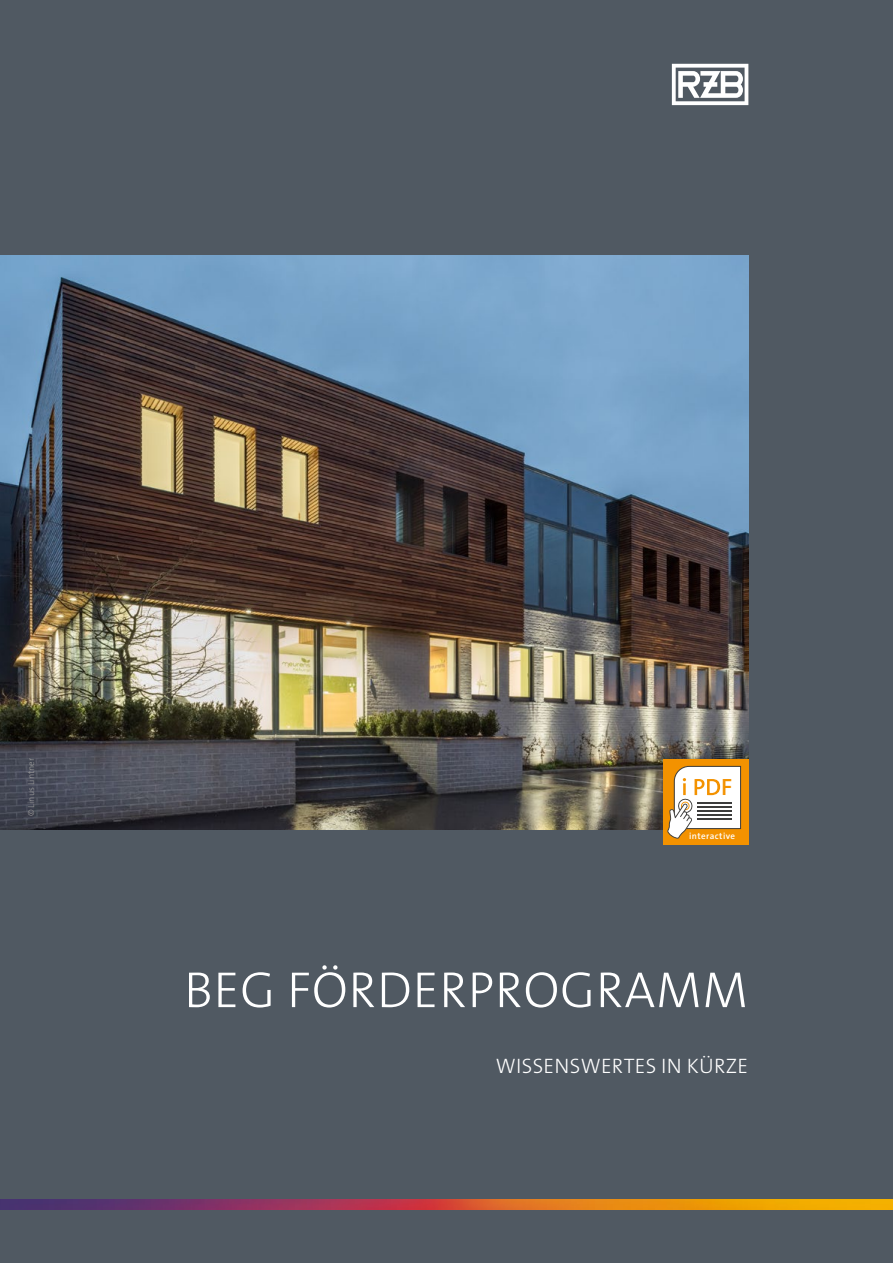
<style>
.page{position:relative;width:893px;height:1263px;background:#505962}
.page>*{position:absolute;margin:0;border:0;box-sizing:border-box;transform-origin:0 0}
.t1{font:300 51px "The Sans B W3";letter-spacing:.015em;color:#fff}
.t2{font:600 23.7px "The Sans B W6";color:#f39200}
.t3{font:300 21px "The Sans B W3";letter-spacing:.015em;color:#fff}
.Copyright_Hinweis{font:300 9px "The Sans B W3";color:#9d9d9c}
.t4{font:600 9px "The Sans B W6";letter-spacing:.05em;color:#fff}
</style>
<div class="page">
<img style="left:0;top:1199px;width:893px;height:11px">
<img style="left:0;top:255px;width:748px;height:574px">
<div style="left:663px;top:759px;width:85px;height:85px;background:#f39200"></div>
<svg style="left:667px;top:765px;width:74px;height:74px"></svg>
<svg style="left:672px;top:64px;width:76px;height:41px"></svg>
<p class="Copyright_Hinweis" style="left:25px;top:816px;width:60px;rotate:-90deg">© Linus Lintner</p>
<p class="t2" style="left:721px;top:772px;width:13px">F</p>
<p class="t4" style="left:689px;top:830px;width:48px">interactive</p>
<p class="t1" style="left:184px;top:957px;width:565px">BEG FÖRDERPROGRAMM</p>
<p class="t3" style="left:496px;top:1052px;width:254px">WISSENSWERTES IN KÜRZE</p>
</div>
